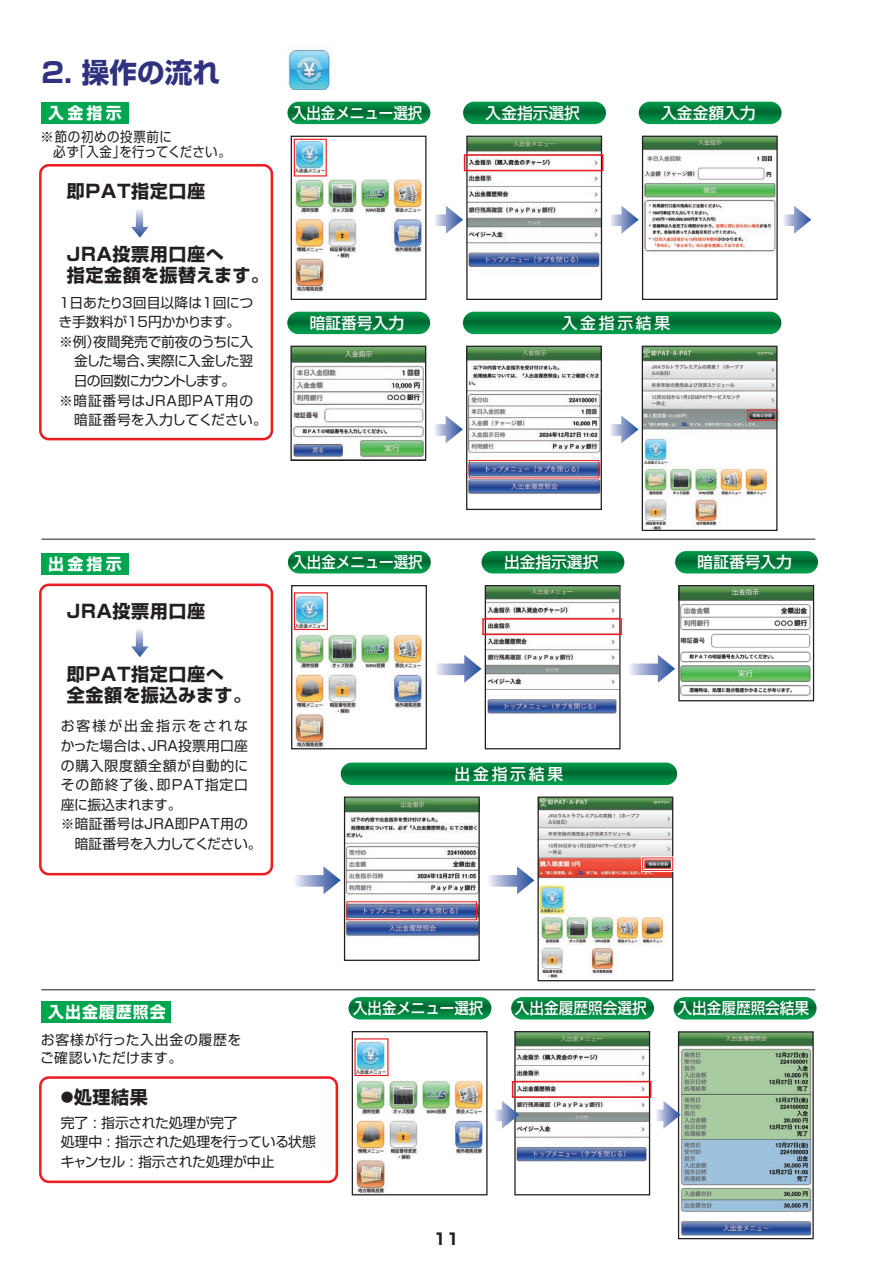
<style>
.page{position:relative;width:893px;height:1263px;background:#fff}
.page>*{position:absolute;margin:0;border:0;box-sizing:border-box;transform-origin:0 0}
.t1{font:700 27.6px "Shin Go Pr 5";color:#30317f}
.t2{font:700 18px/21px "Shin Go Pr 5";letter-spacing:.03em;color:#231f20}
.t3{font:700 15.9px "Shin Go Pr 5";letter-spacing:.13em;color:#fff}
.t4{font:700 15.9px "Shin Go Pr 5";letter-spacing:.06em;color:#fff}
.t5{font:700 15.9px "Shin Go Pr 5";color:#231f20}
.t6{font:500 15.75px "Shin Go Pr 5";color:#fff}
.t7{font:500 15.75px "Shin Go Pr 5";color:#fff;scale:.92 1}
.t8{font:500 15.75px "Shin Go Pr 5";color:#fff;scale:.93 1}
.t9{font:13.8px/19.6px "Shin Go Pr 5";color:#231f20}
.t10{font:13.8px/19.6px "Shin Go Pr 5";letter-spacing:-.02em;color:#231f20}
.t11{font:13.8px "Shin Go Pr 5";letter-spacing:.055em;color:#231f20}
.t12{font:13.8px/15px "Shin Go Pr 5";letter-spacing:.04em;color:#231f20}
.t13{font:13.8px/18px "Shin Go Pr 5";letter-spacing:.05em;color:#231f20}
.t14{font:13.8px/19.6px "Shin Go Pr 5";letter-spacing:.13em;color:#231f20;text-align:right}
.t15{font:13.8px "Shin Go Pr 5";letter-spacing:-.115em;color:#231f20}
.t16{font:13.8px "Shin Go Pr 5";letter-spacing:-.04em;color:#231f20}
.t17{font:13.8px "Shin Go Pr 5";letter-spacing:.065em;color:#231f20}
.t18{font:700 12.75px "Shin Go Pr 5";color:#231f20}
</style>
<div class="page">
<svg style="left:287px;top:102px;width:143px;height:22px;background:#01833f"></svg>
<svg style="left:463px;top:102px;width:143px;height:22px;background:#00833f"></svg>
<img style="left:468px;top:138px;width:132px;height:129px">
<div style="left:466px;top:136px;width:136px;height:164px;border:1px solid #231f20"></div>
<svg style="left:639px;top:102px;width:143px;height:22px;background:#00833f"></svg>
<img style="left:644px;top:138px;width:132px;height:117px">
<div style="left:642px;top:136px;width:136px;height:164px;border:1px solid #231f20"></div>
<svg style="left:435px;top:206px;width:28px;height:28px"></svg>
<svg style="left:611px;top:206px;width:28px;height:28px"></svg>
<div style="left:41px;top:103px;width:88px;height:21px;background:#00a54f"></div>
<hr style="left:41px;top:989px;width:774px;height:1px;background:#231f20">
<hr style="left:41px;top:539px;width:774px;height:1px;background:#231f20">
<div style="left:464px;top:154px;width:139px;height:17px;border:2px solid #ee1d23"></div>
<svg style="left:288px;top:551px;width:143px;height:22px;background:#018340"></svg>
<img style="left:293px;top:592px;width:132px;height:155px">
<div style="left:291px;top:585px;width:136px;height:164px;border:1px solid #231f20"></div>
<img style="left:680px;top:1033px;width:132px;height:202px">
<div style="left:678px;top:1031px;width:136px;height:208px;border:1px solid #231f20"></div>
<svg style="left:481px;top:551px;width:143px;height:22px;background:#018340"></svg>
<img style="left:487px;top:587px;width:132px;height:127px">
<div style="left:485px;top:585px;width:136px;height:164px;border:1px solid #231f20"></div>
<svg style="left:675px;top:551px;width:143px;height:22px;background:#018340"></svg>
<img style="left:680px;top:587px;width:132px;height:109px">
<div style="left:678px;top:585px;width:136px;height:116px;border:1px solid #231f20"></div>
<svg style="left:341px;top:762px;width:336px;height:23px;background:#068744"></svg>
<img style="left:346px;top:798px;width:132px;height:139px">
<div style="left:344px;top:796px;width:136px;height:165px;border:1px solid #231f20"></div>
<img style="left:539px;top:798px;width:132px;height:180px">
<div style="left:537px;top:796px;width:136px;height:185px;border:1px solid #231f20"></div>
<svg style="left:436px;top:655px;width:46px;height:28px"></svg>
<svg style="left:630px;top:655px;width:45px;height:28px"></svg>
<svg style="left:295px;top:866px;width:46px;height:28px"></svg>
<svg style="left:489px;top:866px;width:45px;height:28px"></svg>
<div style="left:41px;top:553px;width:88px;height:21px;background:#00a54f"></div>
<div style="left:39px;top:583px;width:234px;height:292px;border:3px solid #ee1d23;border-radius:9px"></div>
<div style="left:346px;top:901px;width:131px;height:19px;border:1px solid #ee1d23"></div>
<div style="left:641px;top:856px;width:33px;height:16px;border:3px solid #fff"></div>
<div style="left:642px;top:857px;width:31px;height:14px;border:1px solid #ee1d23"></div>
<div style="left:41px;top:1001px;width:130px;height:21px;background:#00a54f"></div>
<div style="left:39px;top:1076px;width:299px;height:107px;border:3px solid #ee1d23;border-radius:9px"></div>
<div style="left:294px;top:592px;width:34px;height:38px;border:1px solid #ee1d23"></div>
<img style="left:293px;top:138px;width:129px;height:155px">
<div style="left:291px;top:136px;width:135px;height:164px;border:1px solid #231f20"></div>
<div style="left:294px;top:139px;width:33px;height:37px;border:1px solid #ee1d23"></div>
<div style="left:482px;top:618px;width:140px;height:17px;border:2px solid #ee1d23"></div>
<svg style="left:348px;top:997px;width:143px;height:22px;background:#028440"></svg>
<img style="left:355px;top:1038px;width:131px;height:155px">
<div style="left:352px;top:1031px;width:136px;height:164px;border:1px solid #231f20"></div>
<svg style="left:511px;top:997px;width:143px;height:22px;background:#018340"></svg>
<svg style="left:674px;top:997px;width:142px;height:22px;background:#01833f"></svg>
<img style="left:516px;top:1033px;width:132px;height:129px">
<div style="left:514px;top:1031px;width:136px;height:164px;border:1px solid #231f20"></div>
<svg style="left:495px;top:1101px;width:24px;height:28px"></svg>
<svg style="left:656px;top:1101px;width:25px;height:28px"></svg>
<div style="left:512px;top:1081px;width:139px;height:17px;border:2px solid #ee1d23"></div>
<svg style="left:131px;top:629px;width:18px;height:28px"></svg>
<div style="left:39px;top:164px;width:234px;height:276px;border:3px solid #ee1d23;border-radius:9px"></div>
<svg style="left:131px;top:209px;width:18px;height:29px"></svg>
<svg style="left:287px;top:312px;width:143px;height:22px;background:#00833f"></svg>
<img style="left:292px;top:348px;width:132px;height:111px">
<div style="left:290px;top:346px;width:136px;height:115px;border:1px solid #231f20"></div>
<svg style="left:463px;top:312px;width:318px;height:22px;background:#00833f"></svg>
<img style="left:468px;top:348px;width:132px;height:147px">
<div style="left:466px;top:346px;width:136px;height:164px;border:1px solid #231f20"></div>
<img style="left:644px;top:348px;width:131px;height:181px">
<div style="left:642px;top:346px;width:135px;height:185px;border:1px solid #231f20"></div>
<svg style="left:783px;top:206px;width:28px;height:28px"></svg>
<svg style="left:435px;top:415px;width:28px;height:28px"></svg>
<svg style="left:610px;top:415px;width:28px;height:28px"></svg>
<div style="left:469px;top:460px;width:130px;height:18px;border:1px solid #ee1d23"></div>
<div style="left:747px;top:410px;width:31px;height:11px;border:1px solid #ee1d23"></div>
<img style="left:288px;top:49px;width:43px;height:41px">
<h1 class="t1" style="left:41px;top:50px;width:180px">2. 操作の流れ</h1>
<p class="t3" style="left:48px;top:101px;width:75px">入金指示</p>
<p class="t12" style="left:40px;top:128px;width:192px">※節の初めの投票前に<br>　必ず｢入金｣を行ってください。</p>
<h2 class="t2" style="left:67px;top:180px;width:140px">即PAT指定口座</h2>
<h2 class="t2" style="left:67px;top:243px;width:204px">JRA投票用口座へ<br>指定金額を振替えます。</h2>
<p class="t9" style="left:59px;top:291px;width:196px">1日あたり3回目以降は1回につ</p>
<p class="t9" style="left:59px;top:311px;width:183px">き手数料が15円かかります。</p>
<p class="t10" style="left:93px;top:330px;width:162px">夜間発売で前夜のうちに入</p>
<p class="t9" style="left:59px;top:330px;width:43px">※例）</p>
<p class="t9" style="left:74px;top:350px;width:81px">金した場合、</p>
<p class="t15" style="left:74px;top:369px;width:163px">日の回数にカウントします。</p>
<p class="t11" style="left:59px;top:389px;width:196px">※暗証番号はJRA即PAT用の</p>
<p class="t9" style="left:74px;top:409px;width:195px">暗証番号を入力してください。</p>
<p class="t16" style="left:147px;top:350px;width:108px">実際に入金した翌</p>
<p class="t7" style="left:292px;top:100px;width:143px">入出金メニュー選択</p>
<p class="t6" style="left:310px;top:310px;width:96px">暗証番号入力</p>
<p class="t6" style="left:486px;top:100px;width:96px">入金指示選択</p>
<p class="t6" style="left:661px;top:100px;width:96px">入金金額入力</p>
<p class="t6" style="left:562px;top:310px;width:110px">入金指示結果</p>
<p class="t3" style="left:48px;top:551px;width:75px">出金指示</p>
<h2 class="t2" style="left:67px;top:599px;width:140px">JRA投票用口座</h2>
<h2 class="t2" style="left:67px;top:662px;width:186px">即PAT指定口座へ<br>全金額を振込みます。</h2>
<p class="t14" style="left:61px;top:715px;width:189px">お客様が出金指示をされな<br>JRA投票用口座</p>
<p class="t9" style="left:61px;top:734px;width:95px">かった場合は、</p>
<p class="t11" style="left:61px;top:754px;width:189px">の購入限度額全額が自動的に</p>
<p class="t17" style="left:157px;top:773px;width:92px">即PAT指定口</p>
<p class="t9" style="left:61px;top:774px;width:202px">その節終了後、<br>座に振込まれます。<br>※暗証番号はJRA即PAT用の　暗証番号を入力してください。</p>
<p class="t7" style="left:292px;top:549px;width:143px">入出金メニュー選択</p>
<p class="t6" style="left:504px;top:549px;width:96px">出金指示選択</p>
<p class="t6" style="left:454px;top:761px;width:110px">出金指示結果</p>
<p class="t6" style="left:698px;top:549px;width:96px">暗証番号入力</p>
<p class="t4" style="left:48px;top:999px;width:119px">入出金履歴照会</p>
<p class="t13" style="left:40px;top:1029px;width:203px">お客様が行った入出金の履歴をご確認いただけます。</p>
<h2 class="t2" style="left:74px;top:1085px;width:75px">処理結果</h2>
<p class="t18" style="left:61px;top:1086px;width:14px">●</p>
<p class="t10" style="left:61px;top:1111px;width:257px">完了 : 指示された処理が完了<br>処理中 : 指示された処理を行っている状態キャンセル : 指示された処理が中止</p>
<p class="t7" style="left:353px;top:995px;width:143px">入出金メニュー選択</p>
<p class="t8" style="left:515px;top:995px;width:143px">入出金履歴照会選択</p>
<p class="t8" style="left:677px;top:995px;width:143px">入出金履歴照会結果</p>
<p class="t5" style="left:433px;top:1226px;width:27px">11</p>
</div>
